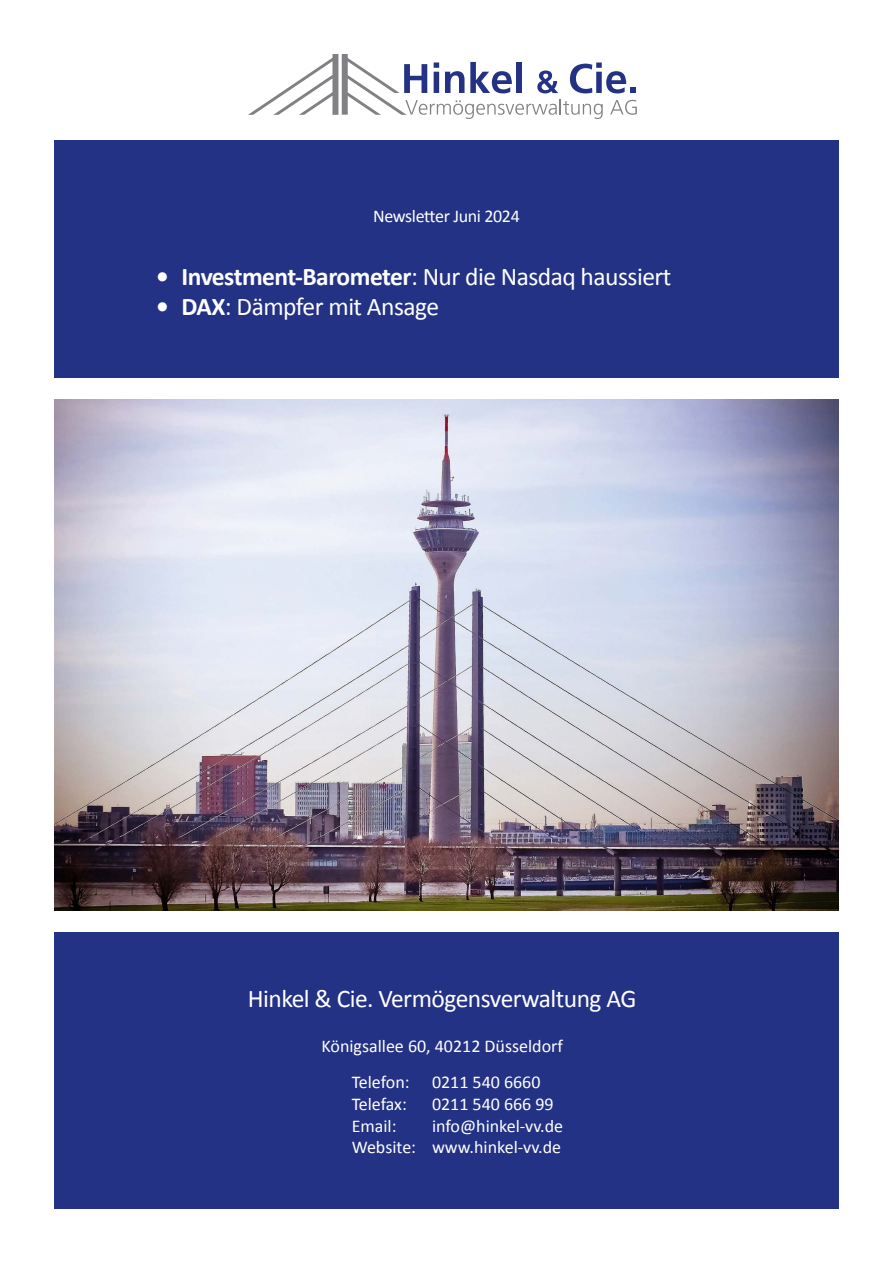
<style>
.page{position:relative;width:893px;height:1263px;background:#fff}
.page>*{position:absolute;margin:0;border:0;box-sizing:border-box;transform-origin:0 0}
.t1{font:25.5px "Calibri";letter-spacing:-.02em;color:#fff}
.t2{font:18px/36px "Calibri";color:#fff;text-align:center}
.t3{font:18px "Calibri";letter-spacing:-.02em;color:#fff}
.s1{font-weight:700}
</style>
<div class="page">
<div style="left:54px;top:140px;width:785px;height:237px;background:#243285"></div>
<img style="left:54px;top:400px;width:785px;height:510px">
<div style="left:54px;top:932px;width:785px;height:277px;background:#243285"></div>
<svg style="left:248px;top:54px;width:389px;height:65px"></svg>
<p class="t3" style="left:373px;top:205px;width:148px">Newsletter Juni 2024</p>
<h1 class="t1" style="left:156px;top:261px;width:517px"><span class="s1">• Investment-Barometer</span>: Nur die Nasdaq haussiert</h1>
<h1 class="t1" style="left:156px;top:291px;width:285px"><span class="s1">• DAX</span>: Dämpfer mit Ansage</h1>
<h1 class="t1" style="left:248px;top:983px;width:390px">Hinkel &amp; Cie. Vermögensverwaltung AG</h1>
<p class="t2" style="left:322px;top:1027px;width:243px">Königsallee 60, 40212 Düsseldorf<br>Telefon: 0211 540 6660</p>
<p class="t2" style="left:352px;top:1085px;width:57px">Telefax:</p>
<p class="t2" style="left:432px;top:1085px;width:123px">0211 540 666 99</p>
<p class="t2" style="left:352px;top:1107px;width:46px">Email:</p>
<p class="t2" style="left:352px;top:1114px;width:213px;line-height:21.6px;text-align:right">info@hinkel-vv.de<br>Website: www.hinkel-vv.de</p>
</div>
